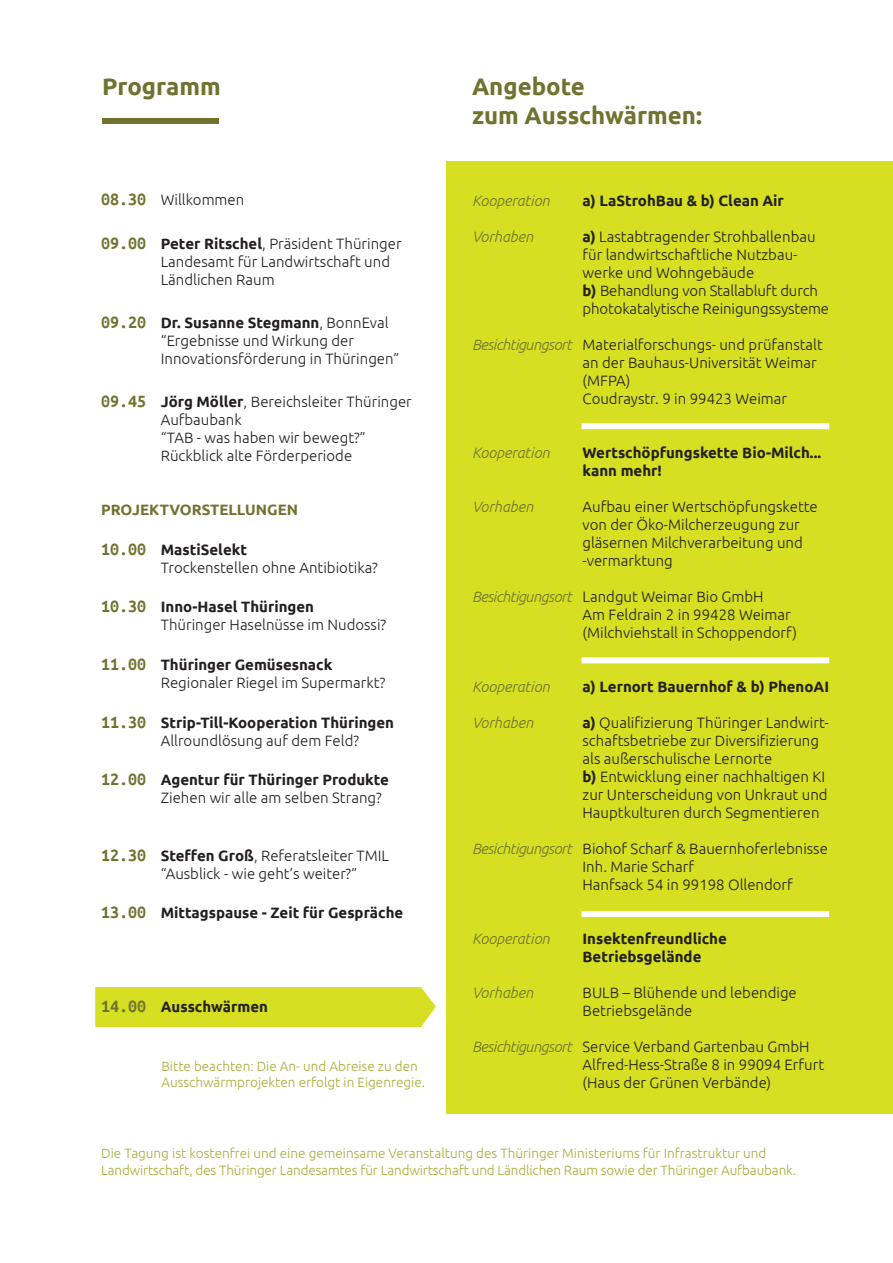
<style>
.page{position:relative;width:893px;height:1263px;background:#fff}
.page>*{position:absolute;margin:0;border:0;box-sizing:border-box;transform-origin:0 0}
.t1{font:700 24px/28.8px "Ubuntu";color:#707330}
.t2{font:300 15px/18px "Ubuntu";color:#231f20}
.t3{font:700 15px/18px "Ubuntu";color:#231f20}
.t4{font:italic 300 15px "Ubuntu";color:#707330}
.t5{font:700 15px "Ubuntu";color:#707330}
.t6{font:300 13.5px/16.2px "Ubuntu";color:#a7af38}
.s1{font-family:"Ubuntu Mono";font-weight:700;font-size:18px;color:#707330}
.s2{font-weight:700}
.s3{font-family:"Ubuntu Mono";font-size:18px;color:#707330}
.s4{font-weight:300}
.s5{font-style:italic;color:#707330}
</style>
<div class="page">
<div style="left:95px;top:987px;width:341px;height:40px;background:#d6df21"></div>
<div style="left:446px;top:162px;width:447px;height:952px;background:#d6df21"></div>
<div style="left:102px;top:118px;width:117px;height:6px;background:#707330"></div>
<div style="left:581px;top:423px;width:248px;height:6px;background:#fff"></div>
<div style="left:581px;top:657px;width:248px;height:6px;background:#fff"></div>
<div style="left:581px;top:911px;width:248px;height:6px;background:#fff"></div>
<h1 class="t1" style="left:102px;top:72px;width:120px">Programm</h1>
<h1 class="t1" style="left:472px;top:72px;width:231px">Angebote<br>zum Ausschwärmen:</h1>
<p class="t2" style="left:101px;top:191px;width:145px"><span class="s1">08.30</span> Willkommen</p>
<p class="t2" style="left:161px;top:234px;width:242px;text-indent:-60px"><span class="s1">09.00</span> <span class="s2">Peter Ritschel</span>, Präsident Thüringer<br>Landesamt für Landwirtschaft und<br>Ländlichen Raum</p>
<p class="t2" style="left:161px;top:313px;width:240px;text-indent:-60px"><span class="s1">09.20</span> <span class="s2">Dr. Susanne Stegmann</span>, BonnEval “Ergebnisse und Wirkung der<br>Innovationsförderung in Thüringen”</p>
<p class="t2" style="left:161px;top:392px;width:253px;text-indent:-60px"><span class="s1">09.45</span> <span class="s2">Jörg Möller</span>, Bereichsleiter Thüringer<br>Aufbaubank<br>“TAB - was haben wir bewegt?”<br>Rückblick alte Förderperiode</p>
<p class="t5" style="left:101px;top:501px;width:198px">PROJEKTVORSTELLUNGEN</p>
<p class="t2" style="left:161px;top:540px;width:219px;text-indent:-60px"><span class="s1">10.00</span> <span class="s2">MastiSelekt<br></span>Trockenstellen ohne Antibiotika?</p>
<p class="t2" style="left:161px;top:597px;width:227px;text-indent:-60px"><span class="s1">10.30</span> <span class="s2">Inno-Hasel Thüringen<br></span>Thüringer Haselnüsse im Nudossi?</p>
<p class="t2" style="left:161px;top:655px;width:226px;text-indent:-60px"><span class="s1">11.00</span> <span class="s2">Thüringer Gemüsesnack<br></span>Regionaler Riegel im Supermarkt?</p>
<p class="t3" style="left:161px;top:713px;width:235px;text-indent:-60px"><span class="s3">11.30</span> Strip-Till-Kooperation Thüringen<br><span class="s4">Allroundlösung auf dem Feld?</span></p>
<p class="t2" style="left:161px;top:770px;width:230px;text-indent:-60px"><span class="s1">12.00</span> <span class="s2">Agentur für Thüringer Produkte<br></span>Ziehen wir alle am selben Strang?</p>
<p class="t2" style="left:161px;top:846px;width:230px;text-indent:-60px"><span class="s1">12.30</span> <span class="s2">Steffen Groß</span>, Referatsleiter TMIL “Ausblick - wie geht’s weiter?”</p>
<p class="t3" style="left:101px;top:904px;width:303px"><span class="s3">13.00</span> Mittagspause - Zeit für Gespräche</p>
<p class="t3" style="left:101px;top:997px;width:168px"><span class="s3">14.00</span> Ausschwärmen</p>
<p class="t6" style="left:161px;top:1058px;width:265px">Bitte beachten: Die An- und Abreise zu den<br>Ausschwärmprojekten erfolgt in Eigenregie.</p>
<p class="t4" style="left:472px;top:192px;width:79px">Kooperation</p>
<p class="t3" style="left:583px;top:192px;width:203px">a) LaStrohBau &amp; b) Clean Air</p>
<p class="t4" style="left:472px;top:228px;width:63px">Vorhaben</p>
<p class="t2" style="left:583px;top:227px;width:248px"><span class="s2">a)</span> Lastabtragender Strohballenbau für landwirtschaftliche Nutzbau&shy;werke und Wohngebäude<br><span class="s2">b)</span> Behandlung von Stallabluft durch photokatalytische Reinigungssysteme</p>
<p class="t2" style="left:583px;top:335px;width:242px;text-indent:-111px"><span class="s5">Besichtigungsort</span> Materialforschungs- und prüfanstalt an der Bauhaus-Universität Weimar (MFPA)<br>Coudraystr. 9 in 99423 Weimar</p>
<p class="t4" style="left:472px;top:444px;width:79px">Kooperation</p>
<p class="t3" style="left:583px;top:444px;width:240px">Wertschöpfungskette Bio-Milch... kann mehr!</p>
<p class="t4" style="left:472px;top:498px;width:63px">Vorhaben</p>
<p class="t2" style="left:583px;top:497px;width:237px">Aufbau einer Wertschöpfungskette von der Öko-Milcherzeugung zur gläsernen Milchverarbeitung und -vermarktung</p>
<p class="t2" style="left:583px;top:587px;width:216px;text-indent:-111px"><span class="s5">Besichtigungsort</span> Landgut Weimar Bio GmbH<br>Am Feldrain 2 in 99428 Weimar (Milchviehstall in Schoppendorf)</p>
<p class="t4" style="left:472px;top:678px;width:79px">Kooperation</p>
<p class="t3" style="left:583px;top:678px;width:248px">a) Lernort Bauernhof &amp; b) PhenoAI</p>
<p class="t4" style="left:472px;top:714px;width:63px">Vorhaben</p>
<p class="t2" style="left:583px;top:713px;width:248px"><span class="s2">a)</span> Qualifizierung Thüringer Landwirt&shy;schaftsbetriebe zur Diversifizierung als außerschulische Lernorte<br><span class="s2">b)</span> Entwicklung einer nachhaltigen KI zur Unterscheidung von Unkraut und Hauptkulturen durch Segmentieren</p>
<p class="t2" style="left:583px;top:839px;width:247px;text-indent:-111px"><span class="s5">Besichtigungsort</span> Biohof Scharf &amp; Bauernhoferlebnisse<br>Inh. Marie Scharf<br>Hanfsack 54 in 99198 Ollendorf</p>
<p class="t4" style="left:472px;top:930px;width:79px">Kooperation</p>
<p class="t3" style="left:583px;top:930px;width:146px">Insektenfreundliche<br>Betriebsgelände</p>
<p class="t4" style="left:472px;top:984px;width:63px">Vorhaben</p>
<p class="t2" style="left:583px;top:983px;width:216px">BULB – Blühende und lebendige<br>Betriebsgelände</p>
<p class="t2" style="left:583px;top:1037px;width:243px;text-indent:-111px"><span class="s5">Besichtigungsort</span> Service Verband Gartenbau GmbH<br>Alfred-Hess-Straße 8 in 99094 Erfurt (Haus der Grünen Verbände)</p>
<p class="t6" style="left:101px;top:1145px;width:696px">Die Tagung ist kostenfrei und eine gemeinsame Veranstaltung des Thüringer Ministeriums für Infrastruktur und<br>Landwirtschaft, des Thüringer Landesamtes für Landwirtschaft und Ländlichen Raum sowie der Thüringer Aufbaubank.</p>
</div>
